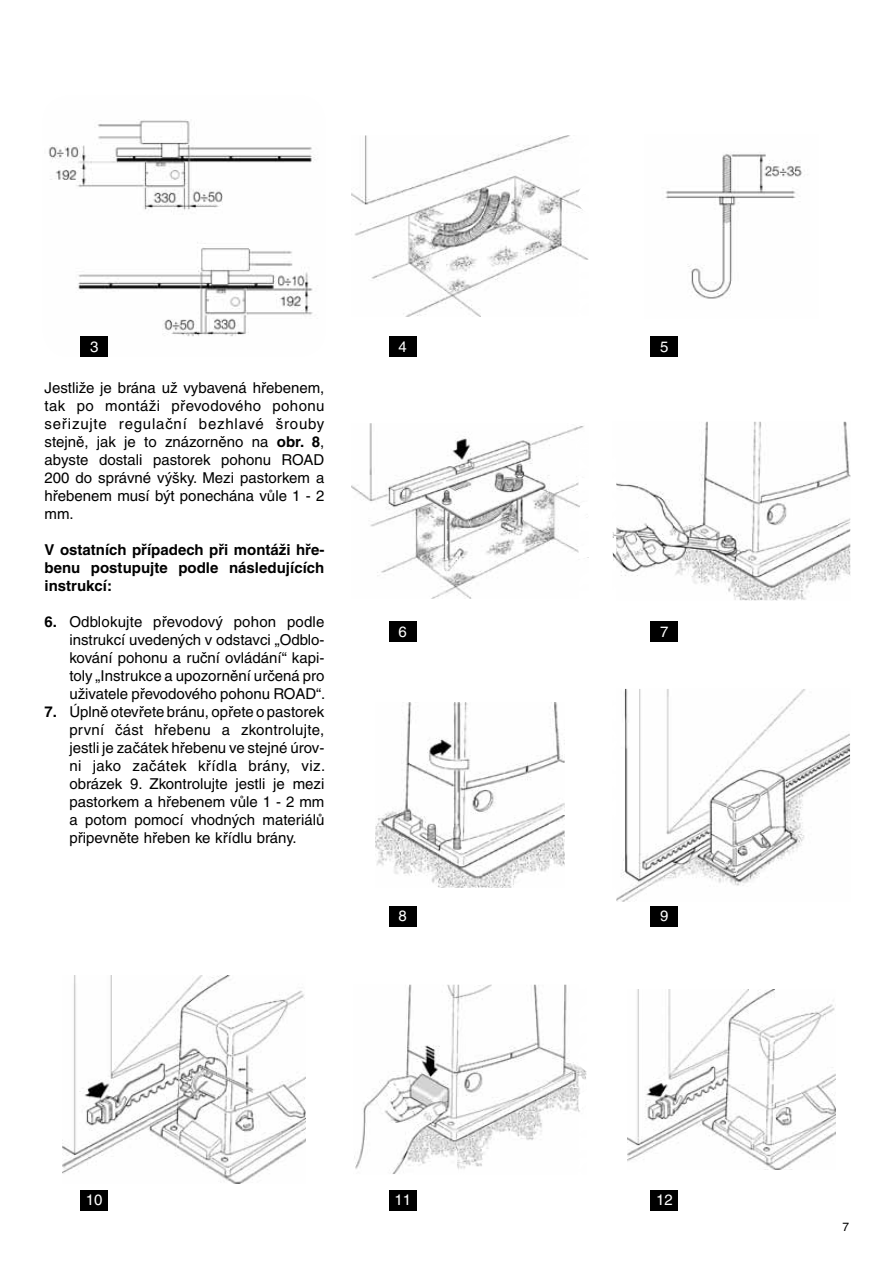
<style>
.page{position:relative;width:893px;height:1263px;background:#fff}
.page>*{position:absolute;margin:0;border:0;box-sizing:border-box;transform-origin:0 0}
.t1{font:15px/18px "Helvetica CE";color:#000;text-align:justify}
.t2{font:700 15px/18px "Helvetica CE";color:#000;text-align:justify}
.t3{font:15px "Helvetica CE";color:#fff}
.t4{font:12px "Helvetica CE";color:#000}
.s1{font-weight:700}
</style>
<div class="page">
<img style="left:43px;top:95px;width:282px;height:262px;border-radius:27px">
<div style="left:81px;top:336px;width:27px;height:21px;background:#000"></div>
<img style="left:351px;top:135px;width:237px;height:182px">
<div style="left:389px;top:336px;width:27px;height:21px;background:#000"></div>
<img style="left:665px;top:153px;width:137px;height:146px">
<div style="left:650px;top:336px;width:28px;height:21px;background:#000"></div>
<img style="left:351px;top:423px;width:237px;height:176px">
<div style="left:389px;top:621px;width:27px;height:21px;background:#000"></div>
<img style="left:612px;top:422px;width:238px;height:178px">
<div style="left:650px;top:621px;width:28px;height:21px;background:#000"></div>
<img style="left:375px;top:703px;width:189px;height:184px">
<div style="left:389px;top:906px;width:27px;height:20px;background:#000"></div>
<img style="left:616px;top:689px;width:234px;height:213px">
<div style="left:650px;top:906px;width:28px;height:20px;background:#000"></div>
<img style="left:62px;top:975px;width:244px;height:208px">
<div style="left:81px;top:1190px;width:27px;height:20px;background:#000"></div>
<img style="left:354px;top:985px;width:232px;height:189px">
<div style="left:389px;top:1190px;width:27px;height:20px;background:#000"></div>
<img style="left:627px;top:989px;width:208px;height:180px">
<div style="left:650px;top:1190px;width:28px;height:20px;background:#000"></div>
<p class="t3" style="left:90px;top:341px;width:10px">3</p>
<p class="t3" style="left:398px;top:341px;width:10px">4</p>
<p class="t3" style="left:660px;top:341px;width:10px">5</p>
<p class="t1" style="left:45px;top:380px;width:281px">Jestliže je brána už vybavená hřebenem, tak po montáži převodového pohonu seřizujte regulační bezhlavé šrouby stejně, jak je to znázorněno na <span class="s1">obr. 8</span>, abyste dostali pastorek pohonu ROAD 200 do správné výšky. Mezi pastorkem a hřebenem musí být ponechána vůle 1 - 2 mm.</p>
<p class="t2" style="left:45px;top:542px;width:281px">V ostatních případech při montáži hře&shy;benu postupujte podle následujících instrukcí:</p>
<p class="t1" style="left:69px;top:614px;width:257px;text-indent:-25px"><span class="s1">6.</span> Odblokujte převodový pohon podle instrukcí uvedených v odstavci „Odblo&shy;kování pohonu a ruční ovládání“ kapi&shy;toly „Instrukce a upozornění určená pro uživatele převodového pohonu ROAD“.</p>
<p class="t1" style="left:69px;top:704px;width:257px;text-indent:-25px"><span class="s1">7.</span> Úplně otevřete bránu, opřete o pastorek první část hřebenu a zkontrolujte, jestli je začátek hřebenu ve stejné úrov&shy;ni jako začátek křídla brány, viz. obrázek 9. Zkontrolujte jestli je mezi pastorkem a hřebenem vůle 1 - 2 mm a potom pomocí vhodných materiálů připevněte hřeben ke křídlu brány.</p>
<p class="t3" style="left:398px;top:626px;width:10px">6</p>
<p class="t3" style="left:660px;top:626px;width:10px">7</p>
<p class="t3" style="left:398px;top:911px;width:10px">8</p>
<p class="t3" style="left:660px;top:911px;width:10px">9</p>
<p class="t3" style="left:86px;top:1195px;width:18px">10</p>
<p class="t3" style="left:394px;top:1195px;width:18px">11</p>
<p class="t3" style="left:656px;top:1195px;width:18px">12</p>
<p class="t4" style="left:842px;top:1223px;width:8px">7</p>
</div>
